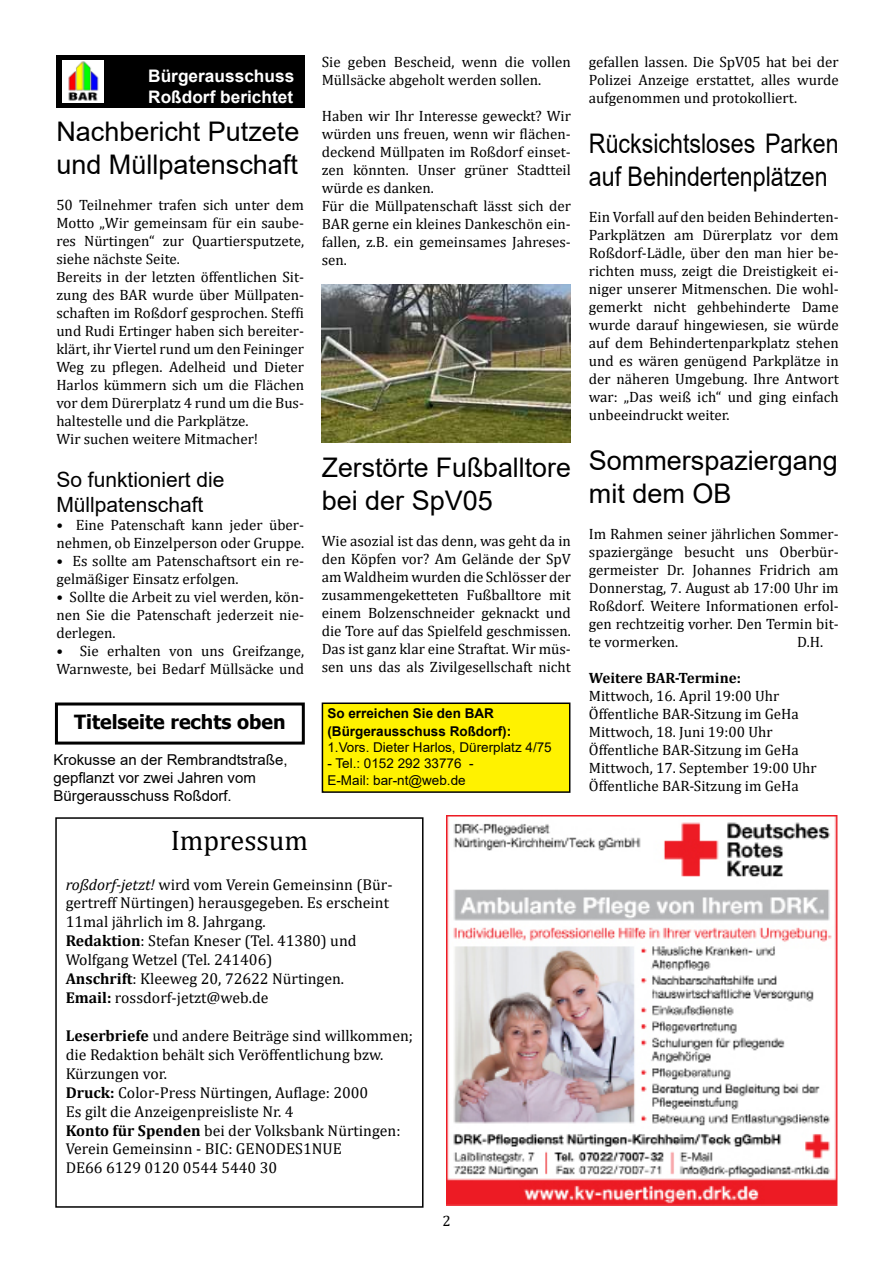
<style>
.page{position:relative;width:893px;height:1263px;background:#fff}
.page>*{position:absolute;margin:0;border:0;box-sizing:border-box;transform-origin:0 0}
.t1{font:28.35px "Cambria";color:#000}
.t2{font:27px/32.4px "Arial";color:#000}
.t3{font:27px/32.4px "Arial";color:#000;scale:.86 1}
.t4{font:21px/25.2px "Arial";color:#000}
.t5{font:700 19.5px "Tahoma";color:#000}
.t6{font:700 17.25px/20.7px "Arial";color:#fff}
.t7{font:15.75px/18.9px "Cambria";color:#000}
.t8{font:15px/18px "Cambria";color:#000}
.t9{font:15px/18px "Arial";color:#000}
.t10{font:700 15px "Cambria";color:#000}
.t11{font:13.5px/16.2px "Arial";color:#000}
.t12{font:700 13.5px/17.9px "Arial";color:#000}
.s1{font-style:italic}
.s2{font-weight:700}
</style>
<div class="page">
<div style="left:55px;top:817px;width:368px;height:391px;border:2px solid #000"></div>
<div style="left:56px;top:55px;width:249px;height:52px;background:#000"></div>
<img style="left:63px;top:60px;width:40px;height:42px">
<div style="left:55px;top:702px;width:250px;height:42px;border:3px solid #000"></div>
<div style="left:322px;top:703px;width:248px;height:89px;background:#fff200"></div>
<div style="left:322px;top:702px;width:248px;height:91px;border:2px solid #000"></div>
<img style="left:447px;top:815px;width:391px;height:391px">
<img style="left:321px;top:284px;width:249px;height:158px">
<p class="t6" style="left:148px;top:66px;width:148px">Bürgerausschuss<br>Roßdorf berichtet</p>
<h2 class="t2" style="left:56px;top:115px;width:245px">Nachbericht Putzete und Müllpatenschaft</h2>
<p class="t8" style="left:56px;top:195px;width:249px">50 Teilnehmer trafen sich unter dem Motto „Wir gemeinsam für ein saube&shy;res Nürtingen“ zur Quartiersputzete, siehe nächste Seite.<br>Bereits in der letzten öffentlichen Sit&shy;zung des BAR wurde über Müllpaten&shy;schaften im Roßdorf gesprochen. Steffi und Rudi Ertinger haben sich bereiter&shy;klärt, ihr Viertel rund um den Feininger Weg zu pflegen. Adelheid und Dieter Harlos kümmern sich um die Flächen vor dem Dürerplatz 4 rund um die Bus&shy;haltestelle und die Parkplätze.<br>Wir suchen weitere Mitmacher!</p>
<h3 class="t4" style="left:56px;top:467px;width:170px">So funktioniert die<br>Müllpatenschaft</h3>
<p class="t8" style="left:56px;top:516px;width:249px">• Eine Patenschaft kann jeder über&shy;nehmen, ob Einzelperson oder Gruppe.</p>
<p class="t8" style="left:56px;top:552px;width:249px">• Es sollte am Patenschaftsort ein re&shy;gelmäßiger Einsatz erfolgen.</p>
<p class="t8" style="left:56px;top:588px;width:249px;text-align:justify">• Sollte die Arbeit zu viel werden, kön&shy;nen Sie die Patenschaft jederzeit nie&shy;derlegen.</p>
<p class="t8" style="left:56px;top:642px;width:249px">• Sie erhalten von uns Greifzange,<br>Warnweste, bei Bedarf Müllsäcke und</p>
<p class="t8" style="left:322px;top:53px;width:251px">Sie geben Bescheid, wenn die vollen<br>Müllsäcke abgeholt werden sollen.</p>
<p class="t8" style="left:322px;top:107px;width:251px">Haben wir Ihr Interesse geweckt? Wir würden uns freuen, wenn wir flächen&shy;deckend Müllpaten im Roßdorf einset&shy;zen könnten. Unser grüner Stadtteil würde es danken.<br>Für die Müllpatenschaft lässt sich der<br>BAR gerne ein kleines Dankeschön ein&shy;fallen, z.B. ein gemeinsames Jahreses&shy;sen.</p>
<h2 class="t2" style="left:322px;top:451px;width:251px">Zerstörte Fußballtore bei der SpV05</h2>
<p class="t8" style="left:322px;top:532px;width:251px;text-align:justify">Wie asozial ist das denn, was geht da in den Köpfen vor? Am Gelände der SpV am Waldheim wurden die Schlösser der zusammengeketteten Fußballtore mit einem Bolzenschneider geknackt und die Tore auf das Spielfeld geschmissen.<br>Das ist ganz klar eine Straftat. Wir müs&shy;sen uns das als Zivilgesellschaft nicht</p>
<h3 class="t5" style="left:74px;top:708px;width:213px">Titelseite rechts oben</h3>
<p class="t12" style="left:327px;top:704px;width:185px">So erreichen Sie den BAR (Bürgerausschuss Roßdorf):</p>
<p class="t11" style="left:327px;top:739px;width:226px">1.Vors. Dieter Harlos, Dürerplatz 4/75</p>
<p class="t11" style="left:327px;top:755px;width:148px">- Tel.: 0152 292 33776 -<br>E-Mail: bar-nt@web.de</p>
<p class="t9" style="left:53px;top:750px;width:236px">Krokusse an der Rembrandtstraße, gepflanzt vor zwei Jahren vom<br>Bürgerausschuss Roßdorf.</p>
<h1 class="t1" style="left:171px;top:823px;width:139px">Impressum</h1>
<p class="t7" style="left:66px;top:875px;width:328px"><span class="s1">roßdorf-jetzt!</span> wird vom Verein Gemeinsinn (Bür&shy;gertreff Nürtingen) herausgegeben. Es erscheint 11mal jährlich im 8. Jahrgang.<br><span class="s2">Redaktion</span>: Stefan Kneser (Tel. 41380) und Wolfgang Wetzel (Tel. 241406)<br><span class="s2">Anschrift</span>: Kleeweg 20, 72622 Nürtingen.<br><span class="s2">Email:</span> rossdorf-jetzt@web.de</p>
<p class="t7" style="left:66px;top:1026px;width:349px"><span class="s2">Leserbriefe</span> und andere Beiträge sind willkommen; die Redaktion behält sich Veröffentlichung bzw.<br>Kürzungen vor.<br><span class="s2">Druck:</span> Color-Press Nürtingen, Auflage: 2000<br>Es gilt die Anzeigenpreisliste Nr. 4<br><span class="s2">Konto für Spenden</span> bei der Volksbank Nürtingen:<br>Verein Gemeinsinn - BIC: GENODES1NUE<br>DE66 6129 0120 0544 5440 30</p>
<p class="t8" style="left:442px;top:1211px;width:10px">2</p>
<p class="t8" style="left:589px;top:53px;width:251px;text-align:justify">gefallen lassen. Die SpV05 hat bei der Polizei Anzeige erstattet, alles wurde aufgenommen und protokolliert.</p>
<h2 class="t3" style="left:589px;top:127px;width:292px">Rücksichtsloses Parken auf Behindertenplätzen</h2>
<p class="t8" style="left:589px;top:208px;width:251px;text-align:justify">Ein Vorfall auf den beiden Behinderten-Parkplätzen am Dürerplatz vor dem Roßdorf-Lädle, über den man hier be&shy;richten muss, zeigt die Dreistigkeit ei&shy;niger unserer Mitmenschen. Die wohl&shy;gemerkt nicht gehbehinderte Dame wurde darauf hingewiesen, sie würde auf dem Behindertenparkplatz stehen und es wären genügend Parkplätze in der näheren Umgebung. Ihre Antwort war: „Das weiß ich“ und ging einfach unbeeindruckt weiter.</p>
<h2 class="t2" style="left:589px;top:444px;width:251px">Sommerspaziergang mit dem OB</h2>
<p class="t8" style="left:589px;top:524px;width:251px;text-align:justify">Im Rahmen seiner jährlichen Sommer&shy;spaziergänge besucht uns Oberbür&shy;germeister Dr. Johannes Fridrich am Donnerstag, 7. August ab 17:00 Uhr im Roßdorf. Weitere Informationen erfol&shy;gen rechtzeitig vorher. Den Termin bit&shy;te vormerken.</p>
<p class="t8" style="left:797px;top:632px;width:28px">D.H.</p>
<p class="t10" style="left:589px;top:667px;width:153px">Weitere BAR-Termine:</p>
<p class="t8" style="left:589px;top:686px;width:229px">Mittwoch, 16. April 19:00 Uhr<br>Öffentliche BAR-Sitzung im GeHa<br>Mittwoch, 18. Juni 19:00 Uhr<br>Öffentliche BAR-Sitzung im GeHa<br>Mittwoch, 17. September 19:00 Uhr<br>Öffentliche BAR-Sitzung im GeHa</p>
</div>
